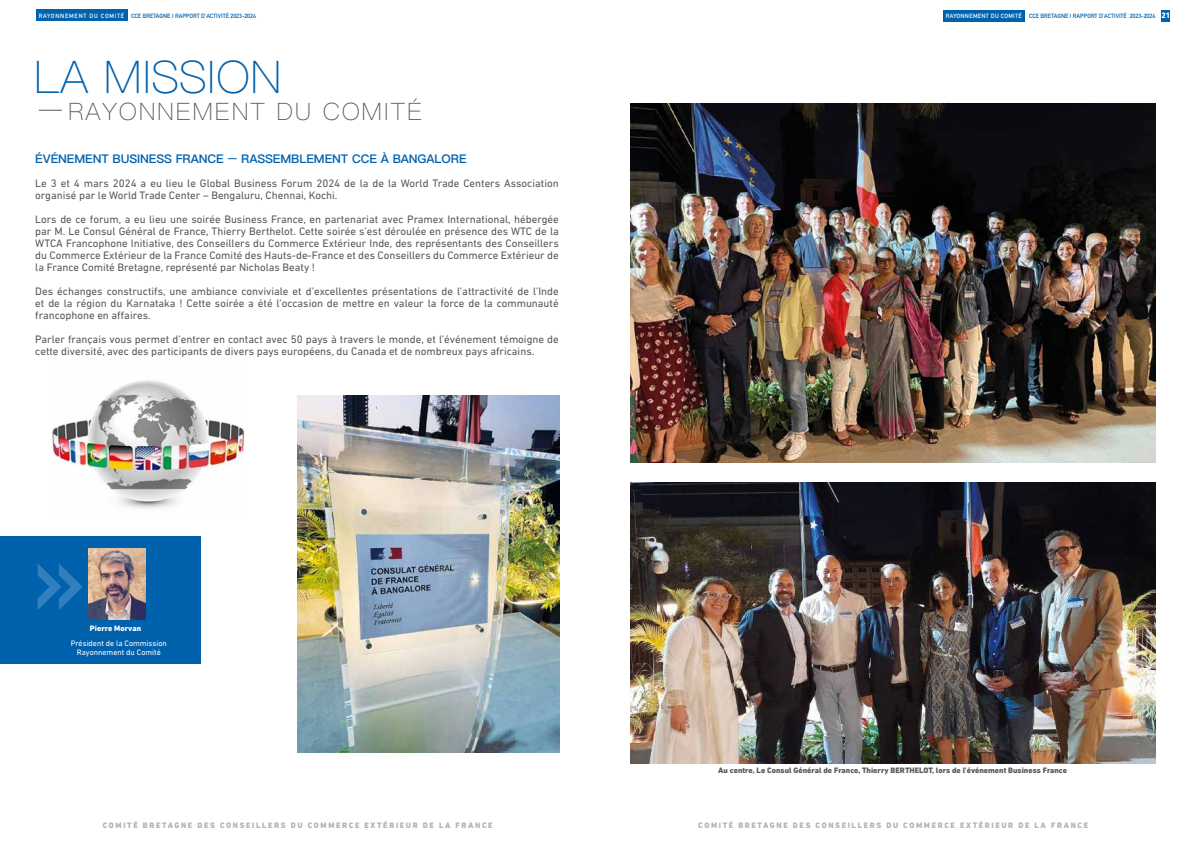
<style>
.page{position:relative;width:1191px;height:842px;background:#fff}
.page>*{position:absolute;margin:0;border:0;box-sizing:border-box;transform-origin:0 0}
.t1{font:100 45px "Ping Fang SC";color:#0061ad}
.t2{font:100 24px "Ping Fang SC";letter-spacing:.07em;color:#575756}
.t3{font:600 12px "Ping Fang HK";letter-spacing:-.01em;color:#0061ad}
.t4{font:11px/12px "DIN Next LT Pro";color:#575756}
.t5{font:800 8px "DIN Next LT Pro";letter-spacing:.2em;color:#b3b2b2}
.t6{font:800 8px "DIN Next LT Pro";color:#585856}
.t7{font:8px/9.2px "DIN Next LT Pro";color:#fff;text-align:center}
.t8{font:800 8px "DIN Next LT Pro";color:#fff}
.t9{font:700 6px "DIN Alternate";color:#0061ad}
.s1{color:#fff}
.s2{font-family:"DIN Next LT Pro";font-weight:800;font-size:8px;color:#fff}
.s3{font-weight:400}
</style>
<div class="page">
<div style="left:1161px;top:10px;width:8px;height:11px;background:#0061ad"></div>
<div style="left:943px;top:10px;width:82px;height:11px;background:#0061ad"></div>
<img style="left:631px;top:104px;width:524px;height:359px">
<img style="left:631px;top:482px;width:524px;height:281px">
<div style="left:36px;top:10px;width:92px;height:11px;background:#0061ad"></div>
<svg style="left:39px;top:110px;width:23px;height:1px"></svg>
<div style="left:0;top:536px;width:200px;height:128px;background:#0061ad"></div>
<svg style="left:38px;top:564px;width:45px;height:46px"></svg>
<img style="left:51px;top:380px;width:194px;height:129px">
<img style="left:89px;top:548px;width:56px;height:72px">
<img style="left:298px;top:396px;width:261px;height:356px">
<p class="t9" style="left:39px;top:11px;width:219px"><span class="s1">RAYONNEMENT DU COMITÉ</span> CCE BRETAGNE I RAPPORT D’ACTIVITÉ 2023-2024</p>
<p class="t9" style="left:946px;top:11px;width:226px"><span class="s1">RAYONNEMENT DU COMITÉ</span> CCE BRETAGNE I RAPPORT D’ACTIVITÉ 2023-2024 <span class="s2">21</span></p>
<h1 class="t1" style="left:34px;top:49px;width:249px">LA MISSION</h1>
<h2 class="t2" style="left:68px;top:97px;width:356px">RAYONNEMENT DU COMITÉ</h2>
<p class="t3" style="left:35px;top:151px;width:433px">ÉVÉNEMENT BUSINESS FRANCE <span class="s3">–</span> RASSEMBLEMENT CCE À BANGALORE</p>
<p class="t4" style="left:35px;top:177px;width:525px">Le 3 et 4 mars 2024 a eu lieu le Global Business Forum 2024 de la de la World Trade Centers Association organisé par le World Trade Center – Bengaluru, Chennai, Kochi.</p>
<p class="t4" style="left:35px;top:213px;width:525px;text-align:justify">Lors de ce forum, a eu lieu une soirée Business France, en partenariat avec Pramex International, hébergée par M. Le Consul Général de France, Thierry Berthelot. Cette soirée s’est déroulée en présence des WTC de la WTCA Francophone Initiative, des Conseillers du Commerce Extérieur Inde, des représentants des Conseillers du Commerce Extérieur de la France Comité des Hauts-de-France et des Conseillers du Commerce Extérieur de la France Comité Bretagne, représenté par Nicholas Beaty !</p>
<p class="t4" style="left:35px;top:285px;width:525px;text-align:justify">Des échanges constructifs, une ambiance conviviale et d’excellentes présentations de l’attractivité de l’Inde et de la région du Karnataka ! Cette soirée a été l’occasion de mettre en valeur la force de la communauté francophone en affaires.</p>
<p class="t4" style="left:35px;top:333px;width:525px">Parler français vous permet d’entrer en contact avec 50 pays à travers le monde, et l’événement témoigne de cette diversité, avec des participants de divers pays européens, du Canada et de nombreux pays africains.</p>
<p class="t8" style="left:90px;top:623px;width:53px">Pierre Morvan</p>
<p class="t7" style="left:71px;top:638px;width:98px">Président de la Commission<br>Rayonnement du Comité</p>
<p class="t5" style="left:103px;top:821px;width:391px">COMITÉ BRETAGNE DES CONSEILLERS DU COMMERCE EXTÉRIEUR DE LA FRANCE</p>
<p class="t6" style="left:718px;top:766px;width:350px">Au centre, Le Consul Général de France, Thierry BERTHELOT, lors de l’événement Business France</p>
<p class="t5" style="left:698px;top:821px;width:391px">COMITÉ BRETAGNE DES CONSEILLERS DU COMMERCE EXTÉRIEUR DE LA FRANCE</p>
</div>
